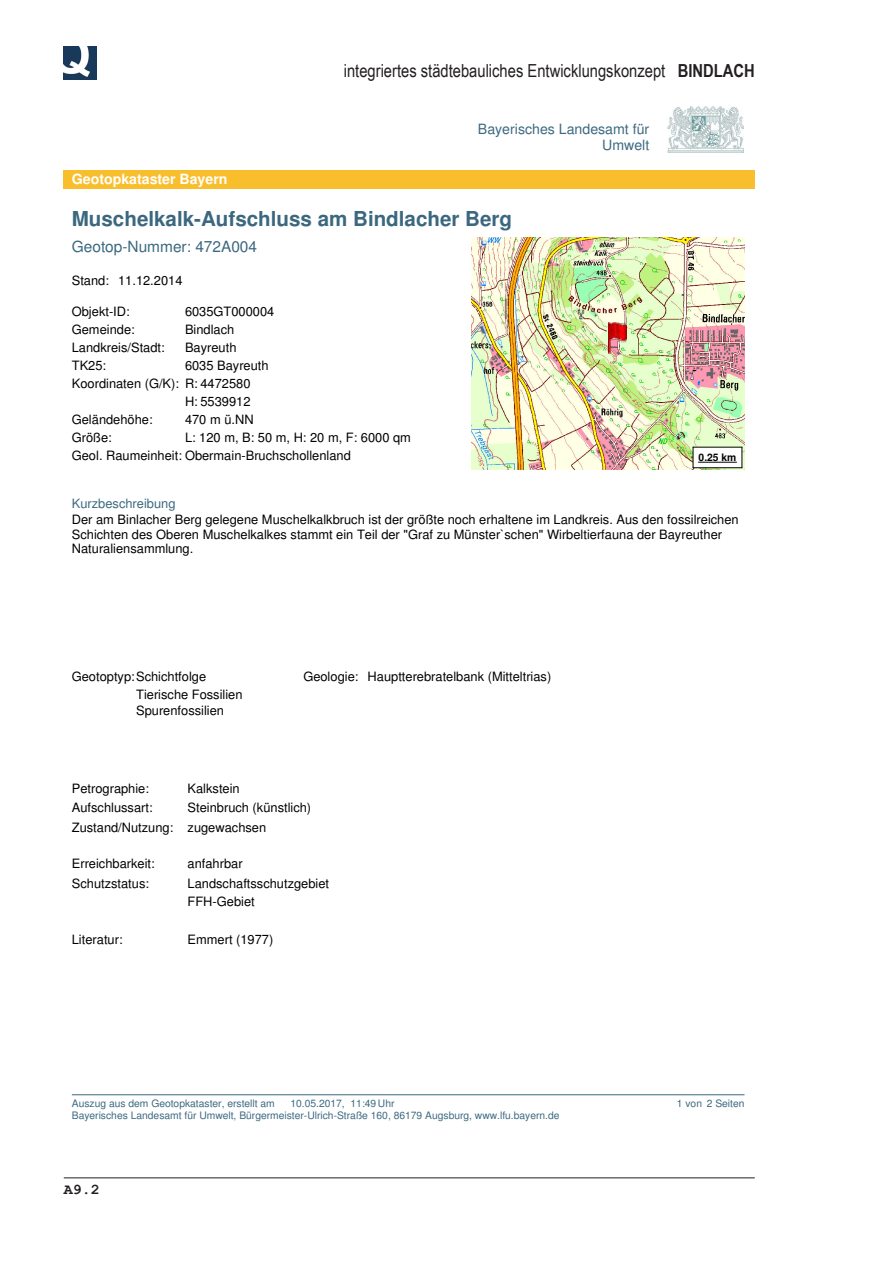
<style>
.page{position:relative;width:893px;height:1263px;background:#fff}
.page>*{position:absolute;margin:0;border:0;box-sizing:border-box;transform-origin:0 0}
.t1{font:700 20.55px "Helvetica";color:#3b687f}
.t2{font:18px "Arial Narrow";color:#231f20}
.t3{font:15.45px "Helvetica";color:#3b687f}
.t4{font:700 15px "Courier New";color:#231f20}
.t5{font:14.1px/16.2px "Helvetica";color:#3b687f;text-align:right}
.t6{font:700 14.1px "Helvetica";color:#fff}
.t7{font:12.9px/18px "Helvetica";color:#000}
.t8{font:10.35px "Helvetica";color:#3b687f}
.t9{font:700 10.35px "Helvetica";color:#000}
.s1{font-weight:700}
.s2{color:#3b687f}
</style>
<div class="page">
<img style="left:64px;top:47px;width:32px;height:32px">
<hr style="left:64px;top:1177px;width:691px;height:1px;background:#231f20">
<img style="left:667px;top:106px;width:77px;height:47px">
<div style="left:64px;top:171px;width:8px;height:18px;background:#f9be2c"></div>
<div style="left:72px;top:171px;width:683px;height:18px;background:#f9be2c"></div>
<img style="left:472px;top:237px;width:272px;height:232px">
<img style="left:608px;top:322px;width:18px;height:31px">
<div style="left:693px;top:447px;width:49px;height:21px;background:#fff"></div>
<hr style="left:699px;top:462px;width:37px;height:1px;background:#000">
<hr style="left:693px;top:447px;width:49px;height:1px;background:#000">
<svg style="left:693px;top:447px;width:1px;height:20px"></svg>
<hr style="left:693px;top:467px;width:49px;height:1px;background:#000">
<svg style="left:742px;top:447px;width:1px;height:21px"></svg>
<hr style="left:72px;top:1094px;width:672px;height:1px;background:#3b687f">
<h2 class="t2" style="left:344px;top:57px;width:413px">integriertes städtebauliches Entwicklungskonzept <span class="s1">BINDLACH</span></h2>
<p class="t5" style="left:478px;top:122px;width:173px">Bayerisches Landesamt für<br>Umwelt</p>
<p class="t6" style="left:72px;top:174px;width:157px">Geotopkataster Bayern</p>
<p class="t1" style="left:72px;top:211px;width:442px">Muschelkalk-Aufschluss am Bindlacher Berg</p>
<p class="t3" style="left:72px;top:241px;width:187px">Geotop-Nummer: 472A004</p>
<p class="t7" style="left:72px;top:273px;width:112px">Stand: 11.12.2014</p>
<p class="t7" style="left:72px;top:304px;width:59px">Objekt-ID:</p>
<p class="t7" style="left:185px;top:304px;width:91px">6035GT000004</p>
<p class="t7" style="left:72px;top:322px;width:64px">Gemeinde:</p>
<p class="t7" style="left:185px;top:322px;width:51px">Bindlach</p>
<p class="t7" style="left:72px;top:340px;width:94px">Landkreis/Stadt:</p>
<p class="t7" style="left:185px;top:340px;width:53px">Bayreuth</p>
<p class="t7" style="left:72px;top:358px;width:36px">TK25:</p>
<p class="t7" style="left:185px;top:358px;width:85px">6035 Bayreuth</p>
<p class="t7" style="left:72px;top:376px;width:180px">Koordinaten (G/K): R: 4472580</p>
<p class="t7" style="left:185px;top:394px;width:67px">H: 5539912</p>
<p class="t7" style="left:72px;top:412px;width:82px">Geländehöhe:</p>
<p class="t7" style="left:185px;top:412px;width:70px">470 m ü.NN</p>
<p class="t7" style="left:72px;top:430px;width:42px">Größe:</p>
<p class="t7" style="left:72px;top:430px;width:341px;text-indent:113px">L: 120 m, B: 50 m, H: 20 m, F: 6000 qm<br>Geol. Raumeinheit: Obermain-Bruchschollenland</p>
<p class="t7" style="left:72px;top:496px;width:668px;line-height:16px"><span class="s2">Kurzbeschreibung<br></span>Der am Binlacher Berg gelegene Muschelkalkbruch ist der größte noch erhaltene im Landkreis. Aus den fossilreichen</p>
<p class="t7" style="left:72px;top:528px;width:652px;line-height:14.9px">Schichten des Oberen Muschelkalkes stammt ein Teil der "Graf zu Münster`schen" Wirbeltierfauna der Bayreuther<br>Naturaliensammlung.</p>
<p class="t9" style="left:699px;top:454px;width:39px">0.25 km</p>
<p class="t7" style="left:136px;top:668px;width:108px;text-indent:-64px">Geotoptyp:Schichtfolge<br>Tierische Fossilien</p>
<p class="t7" style="left:136px;top:703px;width:89px">Spurenfossilien</p>
<p class="t7" style="left:303px;top:668px;width:249px">Geologie: Hauptterebratelbank (Mitteltrias)</p>
<p class="t7" style="left:72px;top:780px;width:79px">Petrographie:</p>
<p class="t7" style="left:188px;top:780px;width:54px">Kalkstein</p>
<p class="t7" style="left:72px;top:799px;width:82px">Aufschlussart:</p>
<p class="t7" style="left:72px;top:798px;width:241px;line-height:20.5px;text-indent:116px">Steinbruch (künstlich)<br>Zustand/Nutzung: zugewachsen</p>
<p class="t7" style="left:72px;top:856px;width:84px">Erreichbarkeit:</p>
<p class="t7" style="left:188px;top:856px;width:57px">anfahrbar</p>
<p class="t7" style="left:72px;top:875px;width:79px">Schutzstatus:</p>
<p class="t7" style="left:188px;top:875px;width:143px">Landschaftsschutzgebiet<br>FFH-Gebiet</p>
<p class="t7" style="left:72px;top:932px;width:52px">Literatur:</p>
<p class="t7" style="left:188px;top:932px;width:87px">Emmert (1977)</p>
<p class="t8" style="left:72px;top:1099px;width:205px">Auszug aus dem Geotopkataster, erstellt am</p>
<p class="t8" style="left:290px;top:1099px;width:106px">10.05.2017, 11:49 Uhr</p>
<p class="t8" style="left:677px;top:1099px;width:69px">1 von 2 Seiten</p>
<p class="t8" style="left:72px;top:1112px;width:489px">Bayerisches Landesamt für Umwelt, Bürgermeister-Ulrich-Straße 160, 86179 Augsburg, www.lfu.bayern.de</p>
<p class="t4" style="left:64px;top:1180px;width:37px">A9.2</p>
</div>
